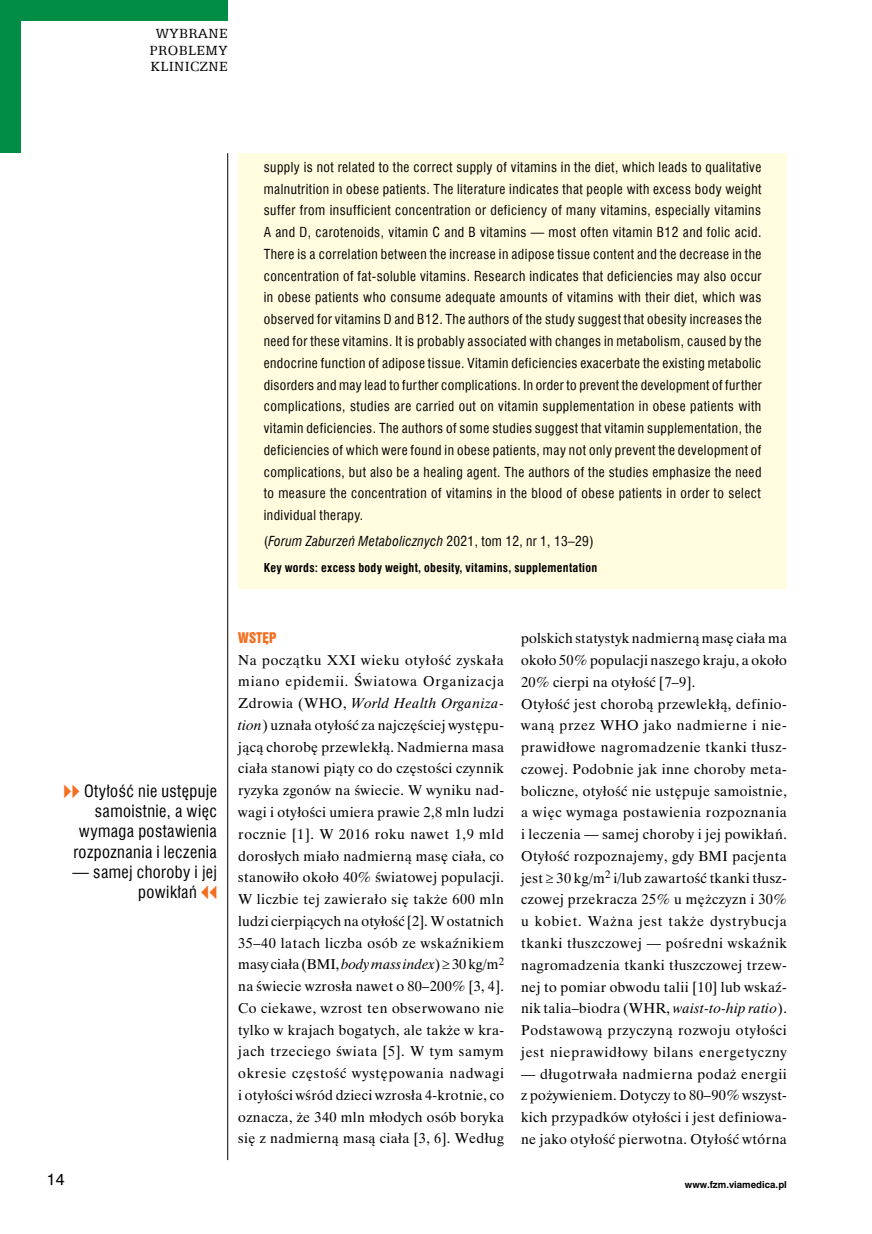
<style>
.page{position:relative;width:872px;height:1234px;background:#fff}
.page>*{position:absolute;margin:0;border:0;box-sizing:border-box;transform-origin:0 0}
._07_-_Złota_mysl{font:16.5px/20.2px "Swis 721 Cn EU";letter-spacing:.025em;color:#000;text-align:right}
.t1{font:15px/16.5px "Egyptian 505 EU";letter-spacing:.03em;color:#000;text-align:center}
.t2{font:15px "Swis 721 PL";color:#000}
.TXT_-_Tekst_-_pierws{font:14.25px/21.8px "Time Ibis EE";letter-spacing:.03em;color:#000;text-align:justify}
._055-_Streszczenie_t{font:13.5px/21.8px "Swis 721 Cn EU";letter-spacing:.035em;color:#000;text-align:justify}
._06_-_Słowa_kluczowe{font:italic 13.5px "Swis 721 Cn EU";letter-spacing:.025em;color:#000}
.S_-_Śródtytuł_1{font:13.5px "Swis 921 EU";letter-spacing:.025em;color:#f36f21}
._06_-_Słowa_kluczowe-2{font:700 12px "Swis 721 Cn EU";letter-spacing:.025em;color:#000}
.t3{font:700 9px "Swis 721 PL";color:#000}
.s1{font-style:normal}
.s2{font-family:"Newspaper Pi PL";color:#f36f21}
.s3{font-style:italic}
</style>
<div class="page">
<hr style="left:227px;top:153px;width:1px;height:1006px;background:#000">
<div style="left:0;top:0;width:227px;height:21px;background:#008c44"></div>
<div style="left:0;top:0;width:21px;height:153px;background:#008c44"></div>
<div style="left:238px;top:153px;width:549px;height:435px;background:#fffcdf"></div>
<p class="t1" style="left:149px;top:25px;width:79px">WYBRANE<br>PROBLEMY<br>KLINICZNE</p>
<p class="_055-_Streszczenie_t" style="left:264px;top:156px;width:499px">supply is not related to the correct supply of vitamins in the diet, which leads to qualitative malnutrition in obese patients. The literature indicates that people with excess body weight suffer from insufficient concentration or deficiency of many vitamins, especially vitamins A and D, carotenoids, vitamin C and B vitamins — most often vitamin B12 and folic acid.<br>There is a correlation between the increase in adipose tissue content and the decrease in the concentration of fat-soluble vitamins. Research indicates that deficiencies may also occur in obese patients who consume adequate amounts of vitamins with their diet, which was observed for vitamins D and B12. The authors of the study suggest that obesity increases the need for these vitamins. It is probably associated with changes in metabolism, caused by the endocrine function of adipose tissue. Vitamin deficiencies exacerbate the existing metabolic disorders and may lead to further complications. In order to prevent the development of further complications, studies are carried out on vitamin supplementation in obese patients with vitamin deficiencies. The authors of some studies suggest that vitamin supplementation, the deficiencies of which were found in obese patients, may not only prevent the development of complications, but also be a healing agent. The authors of the studies emphasize the need to measure the concentration of vitamins in the blood of obese patients in order to select individual therapy.</p>
<p class="_06_-_Słowa_kluczowe" style="left:264px;top:533px;width:331px"><span class="s1">(</span>Forum Zaburzeń Metabolicznych <span class="s1">2021, tom 12, nr 1, 13–29)</span></p>
<p class="_06_-_Słowa_kluczowe-2" style="left:264px;top:560px;width:335px">Key words: excess body weight, obesity, vitamins, supplementation</p>
<p class="_07_-_Złota_mysl" style="left:64px;top:780px;width:155px"><span class="s2">VV</span> Otyłość nie ustępuje samoistnie, a więc wymaga postawienia rozpoznania i leczenia</p>
<p class="_07_-_Złota_mysl" style="left:73px;top:861px;width:146px">— samej choroby i jej powikłań <span class="s2">CC</span></p>
<p class="t2" style="left:47px;top:1169px;width:19px">14</p>
<p class="S_-_Śródtytuł_1" style="left:238px;top:628px;width:40px">WSTĘP</p>
<p class="TXT_-_Tekst_-_pierws" style="left:238px;top:648px;width:267px">Na początku XXI wieku otyłość zyskała miano epidemii. Światowa Organizacja Zdrowia (WHO, <span class="s3">World Health Organiza&shy;tion</span>) uznała otyłość za najczęściej występu&shy;jącą chorobę przewlekłą. Nadmierna masa ciała stanowi piąty co do częstości czynnik ryzyka zgonów na świecie. W wyniku nad&shy;wagi i otyłości umiera prawie 2,8 mln ludzi rocznie [1]. W 2016 roku nawet 1,9 mld dorosłych miało nadmierną masę ciała, co stanowiło około 40% światowej populacji.<br>W liczbie tej zawierało się także 600 mln ludzi cierpiących na otyłość [2]. W ostatnich 35–40 latach liczba osób ze wskaźnikiem masy ciała (BMI, <span class="s3">body mass index</span>) ≥ 30 kg/m<sup>2 </sup>na świecie wzrosła nawet o 80–200% [3, 4].<br>Co ciekawe, wzrost ten obserwowano nie tylko w krajach bogatych, ale także w kra&shy;jach trzeciego świata [5]. W tym samym okresie częstość występowania nadwagi i otyłości wśród dzieci wzrosła 4-krotnie, co oznacza, że 340 mln młodych osób boryka się z nadmierną masą ciała [3, 6]. Według</p>
<p class="TXT_-_Tekst_-_pierws" style="left:521px;top:627px;width:267px">polskich statystyk nadmierną masę ciała ma około 50% populacji naszego kraju, a około 20% cierpi na otyłość [7–9].</p>
<p class="TXT_-_Tekst_-_pierws" style="left:521px;top:692px;width:267px">Otyłość jest chorobą przewlekłą, definio&shy;waną przez WHO jako nadmierne i nie&shy;prawidłowe nagromadzenie tkanki tłusz&shy;czowej. Podobnie jak inne choroby meta&shy;boliczne, otyłość nie ustępuje samoistnie, a więc wymaga postawienia rozpoznania i leczenia — samej choroby i jej powikłań.<br>Otyłość rozpoznajemy, gdy BMI pacjenta jest ≥ 30 kg/m<sup>2</sup> i/lub zawartość tkanki tłusz&shy;czowej przekracza 25% u mężczyzn i 30% u kobiet. Ważna jest także dystrybucja tkanki tłuszczowej — pośredni wskaźnik nagromadzenia tkanki tłuszczowej trzew&shy;nej to pomiar obwodu talii [10] lub wskaź&shy;nik talia–biodra (WHR, <span class="s3">waist-to-hip ratio</span>).<br>Podstawową przyczyną rozwoju otyłości jest nieprawidłowy bilans energetyczny</p>
<p class="TXT_-_Tekst_-_pierws" style="left:521px;top:1062px;width:267px">— długotrwała nadmierna podaż energii z pożywieniem. Dotyczy to 80–90% wszyst&shy;kich przypadków otyłości i jest definiowa&shy;ne jako otyłość pierwotna. Otyłość wtórna</p>
<p class="t3" style="left:685px;top:1178px;width:103px">www.fzm.viamedica.pl</p>
</div>
